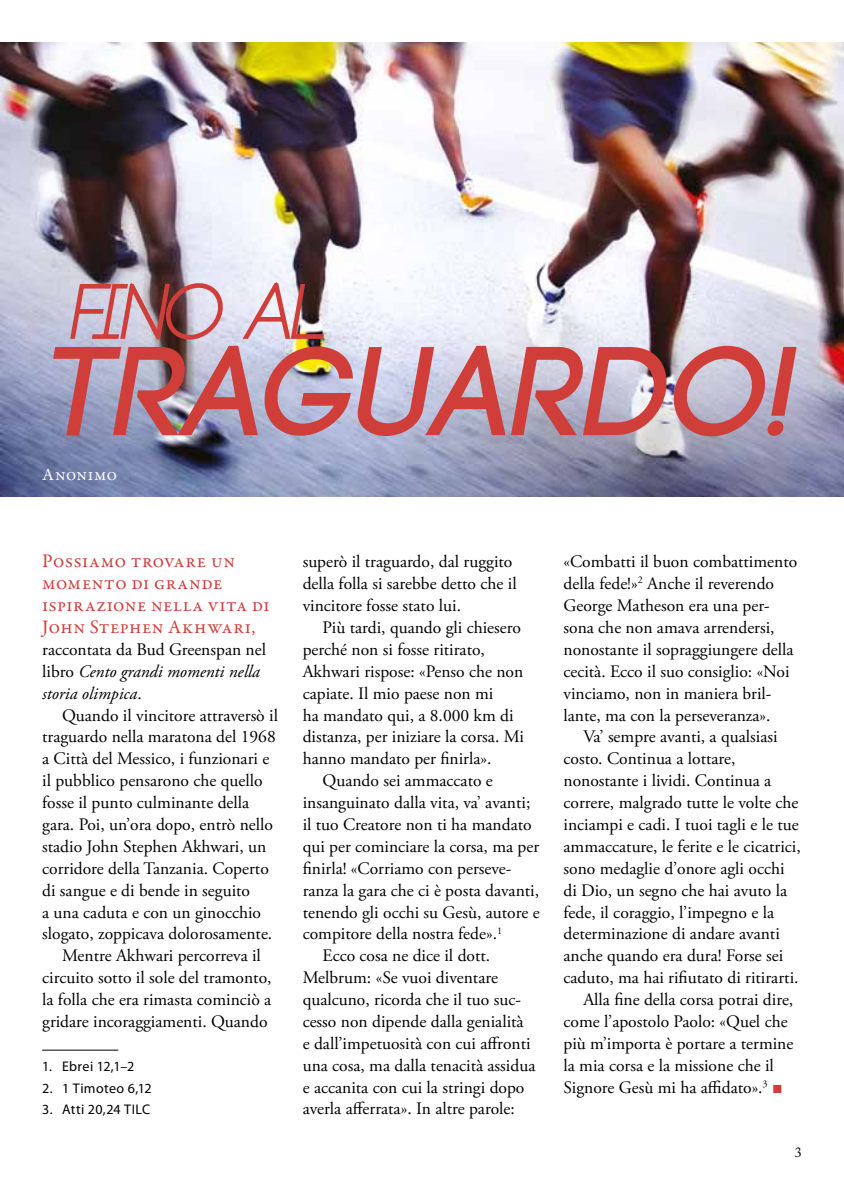
<style>
.page{position:relative;width:844px;height:1191px;background:#fff}
.page>*{position:absolute;margin:0;border:0;box-sizing:border-box;transform-origin:0 0}
.t1{font:italic 700 126px "Code";color:#cf3e39}
.t2{font:19.25px/21.9px "Garamond Premr Pro";letter-spacing:.025em;color:#cf3e39}
.t3{font:17.5px/21.9px "Adobe Garamond Pro";color:#000}
.t4{font:italic 17.5px/21.9px "Adobe Garamond Pro";color:#000}
.t5{font:17.5px "Garamond Premr Pro";letter-spacing:.025em;color:#fff}
.t6{font:14px "Myriad Pro";letter-spacing:.025em;color:#000}
.t7{font:14px "Adobe Caslon Pro";color:#000}
.s1{font-style:normal}
.s2{font-family:"Arial";color:#cf3e39}
</style>
<div class="page">
<img style="left:0;top:42px;width:843px;height:454px">
<svg style="left:68px;top:277px;width:158px;height:69px;background:#b9959e"></svg>
<svg style="left:239px;top:281px;width:87px;height:60px;background:#c4a5a9"></svg>
<hr style="left:42px;top:1049px;width:76px;height:1px;background:#000">
<h1 class="t1" style="left:42px;top:328px;width:772px">TRAGUARDO!</h1>
<p class="t5" style="left:42px;top:464px;width:77px">Anonimo</p>
<p class="t2" style="left:42px;top:551px;width:229px">Possiamo trovare un momento di grande ispirazione nella vita di<br>John Stephen Akhwari,</p>
<p class="t4" style="left:42px;top:639px;width:225px"><span class="s1">raccontata da Bud Greenspan nel libro</span> Cento grandi momenti nella storia olimpica<span class="s1">.</span></p>
<p class="t3" style="left:62px;top:704px;width:217px">Quando il vincitore attraversò il</p>
<p class="t3" style="left:42px;top:726px;width:235px">traguardo nella maratona del 1968</p>
<p class="t3" style="left:42px;top:748px;width:228px">a Città del Messico, i funzionari e</p>
<p class="t3" style="left:42px;top:770px;width:222px">il pubblico pensarono che quello</p>
<p class="t3" style="left:42px;top:792px;width:209px">fosse il punto culminante della</p>
<p class="t3" style="left:42px;top:814px;width:232px">gara. Poi, un’ora dopo, entrò nello</p>
<p class="t3" style="left:42px;top:836px;width:225px">stadio John Stephen Akhwari, un</p>
<p class="t3" style="left:42px;top:858px;width:228px">corridore della Tanzania. Coperto</p>
<p class="t3" style="left:42px;top:879px;width:209px">di sangue e di bende in seguito</p>
<p class="t3" style="left:42px;top:901px;width:220px">a una caduta e con un ginocchio</p>
<p class="t3" style="left:42px;top:923px;width:231px">slogato, zoppicava dolorosamente.</p>
<p class="t3" style="left:62px;top:945px;width:200px">Mentre Akhwari percorreva il</p>
<p class="t3" style="left:42px;top:967px;width:231px">circuito sotto il sole del tramonto,</p>
<p class="t3" style="left:42px;top:989px;width:231px">la folla che era rimasta cominciò a</p>
<p class="t3" style="left:42px;top:1011px;width:227px">gridare incoraggiamenti. Quando</p>
<p class="t6" style="left:42px;top:1057px;width:94px">1. Ebrei 12,1–2</p>
<p class="t6" style="left:42px;top:1079px;width:111px">2. 1 Timoteo 6,12</p>
<p class="t6" style="left:42px;top:1101px;width:109px">3. Atti 20,24 TILC</p>
<p class="t3" style="left:302px;top:551px;width:215px">superò il traguardo, dal ruggito della folla si sarebbe detto che il vincitore fosse stato lui.</p>
<p class="t3" style="left:322px;top:617px;width:200px">Più tardi, quando gli chiesero</p>
<p class="t3" style="left:302px;top:639px;width:184px">perché non si fosse ritirato,</p>
<p class="t3" style="left:302px;top:661px;width:222px">Akhwari rispose: «Penso che non</p>
<p class="t3" style="left:302px;top:683px;width:192px">capiate. Il mio paese non mi</p>
<p class="t3" style="left:302px;top:704px;width:212px">ha mandato qui, a 8.000 km di</p>
<p class="t3" style="left:302px;top:726px;width:223px">distanza, per iniziare la corsa. Mi</p>
<p class="t3" style="left:302px;top:748px;width:190px">hanno mandato per finirla».</p>
<p class="t3" style="left:322px;top:770px;width:172px">Quando sei ammaccato e</p>
<p class="t3" style="left:302px;top:792px;width:229px">insanguinato dalla vita, va’ avanti;</p>
<p class="t3" style="left:302px;top:814px;width:230px">il tuo Creatore non ti ha mandato</p>
<p class="t3" style="left:302px;top:836px;width:238px">qui per cominciare la corsa, ma per</p>
<p class="t3" style="left:302px;top:858px;width:210px">finirla! «Corriamo con perseve-</p>
<p class="t3" style="left:302px;top:879px;width:238px">ranza la gara che ci è posta davanti,</p>
<p class="t3" style="left:302px;top:901px;width:238px">tenendo gli occhi su Gesù, autore e</p>
<p class="t3" style="left:302px;top:923px;width:201px">compitore della nostra fede».<sup>1</sup></p>
<p class="t3" style="left:322px;top:945px;width:169px">Ecco cosa ne dice il dott.</p>
<p class="t3" style="left:302px;top:967px;width:197px">Melbrum: «Se vuoi diventare</p>
<p class="t3" style="left:302px;top:989px;width:220px">qualcuno, ricorda che il tuo suc-</p>
<p class="t3" style="left:302px;top:1011px;width:222px">cesso non dipende dalla genialità</p>
<p class="t3" style="left:302px;top:1033px;width:229px">e dall’impetuosità con cui affronti</p>
<p class="t3" style="left:302px;top:1054px;width:234px">una cosa, ma dalla tenacità assidua</p>
<p class="t3" style="left:302px;top:1076px;width:223px">e accanita con cui la stringi dopo</p>
<p class="t3" style="left:302px;top:1098px;width:214px">averla afferrata». In altre parole:</p>
<p class="t3" style="left:563px;top:551px;width:235px">«Combatti il buon combattimento della fede!»<sup>2</sup> Anche il reverendo<br>George Matheson era una per&shy;sona che non amava arrendersi, nonostante il sopraggiungere della cecità. Ecco il suo consiglio: «Noi vinciamo, non in maniera bril&shy;lante, ma con la perseveranza».</p>
<p class="t3" style="left:583px;top:726px;width:196px">Va’ sempre avanti, a qualsiasi</p>
<p class="t3" style="left:563px;top:748px;width:173px">costo. Continua a lottare,</p>
<p class="t3" style="left:563px;top:770px;width:209px">nonostante i lividi. Continua a</p>
<p class="t3" style="left:563px;top:792px;width:236px">correre, malgrado tutte le volte che</p>
<p class="t3" style="left:563px;top:814px;width:236px">inciampi e cadi. I tuoi tagli e le tue</p>
<p class="t3" style="left:563px;top:836px;width:239px">ammaccature, le ferite e le cicatrici,</p>
<p class="t3" style="left:563px;top:858px;width:222px">sono medaglie d’onore agli occhi</p>
<p class="t3" style="left:563px;top:879px;width:225px">di Dio, un segno che hai avuto la</p>
<p class="t3" style="left:563px;top:901px;width:212px">fede, il coraggio, l’impegno e la</p>
<p class="t3" style="left:563px;top:923px;width:218px">determinazione di andare avanti</p>
<p class="t3" style="left:563px;top:945px;width:221px">anche quando era dura! Forse sei</p>
<p class="t3" style="left:563px;top:967px;width:236px">caduto, ma hai rifiutato di ritirarti.</p>
<p class="t3" style="left:583px;top:989px;width:211px">Alla fine della corsa potrai dire,</p>
<p class="t3" style="left:563px;top:1011px;width:225px">come l’apostolo Paolo: «Quel che</p>
<p class="t3" style="left:563px;top:1033px;width:231px">più m’importa è portare a termine</p>
<p class="t3" style="left:563px;top:1054px;width:212px">la mia corsa e la missione che il</p>
<p class="t3" style="left:563px;top:1076px;width:221px">Signore Gesù mi ha affidato».<sup>3</sup> <span class="s2">■</span></p>
<p class="t7" style="left:794px;top:1144px;width:8px">3</p>
</div>
